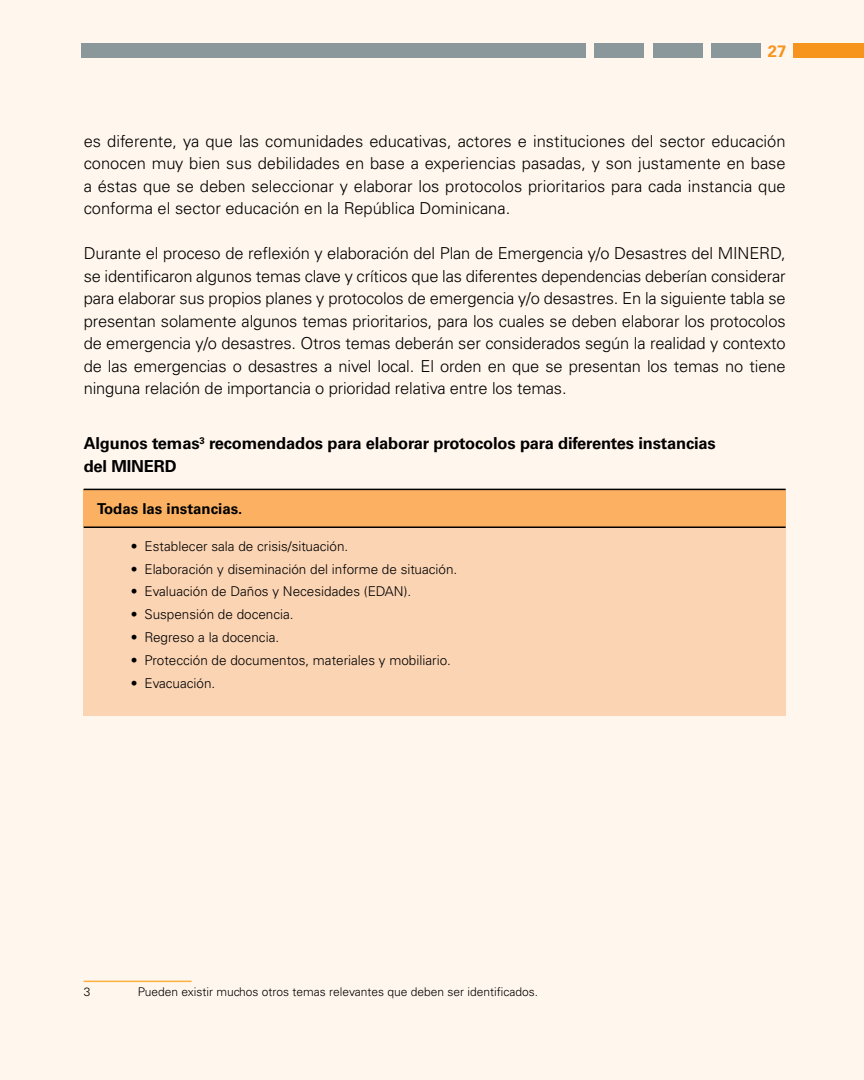
<style>
.page{position:relative;width:864px;height:1080px;background:#fff7ee}
.page>*{position:absolute;margin:0;border:0;box-sizing:border-box;transform-origin:0 0}
.t1{font:300 16.5px/22.5px "Univers LT Std";letter-spacing:-.01em;color:#000;text-align:justify}
.t2{font:700 16.5px/22.5px "Univers LT Std";letter-spacing:-.01em;color:#000}
.t3{font:700 16.5px "Univers LT Std";color:#f7941e}
.t4{font:700 15px "Univers LT Std";color:#000}
.t5{font:300 13.5px "Univers LT Std";color:#000}
.t6{font:300 12px "Univers LT Std";color:#000}
</style>
<div class="page">
<div style="left:793px;top:43px;width:71px;height:14px;background:#f7941e"></div>
<div style="left:711px;top:43px;width:50px;height:14px;background:#8a979b"></div>
<div style="left:653px;top:43px;width:50px;height:14px;background:#8a979b"></div>
<div style="left:594px;top:43px;width:50px;height:14px;background:#8a979b"></div>
<div style="left:81px;top:43px;width:504px;height:14px;background:#8a979b"></div>
<div style="left:84px;top:489px;width:702px;height:38px;background:#fbb161"></div>
<div style="left:84px;top:527px;width:702px;height:188px;background:#fbd4b4"></div>
<hr style="left:84px;top:489px;width:702px;height:1px;background:#000">
<hr style="left:84px;top:527px;width:702px;height:1px;background:#000">
<hr style="left:84px;top:981px;width:108px;height:1px;background:#fbb040">
<p class="t3" style="left:768px;top:41px;width:20px">27</p>
<p class="t1" style="left:84px;top:130px;width:704px">es diferente, ya que las comunidades educativas, actores e instituciones del sector educación conocen muy bien sus debilidades en base a experiencias pasadas, y son justamente en base a éstas que se deben seleccionar y elaborar los protocolos prioritarios para cada instancia que conforma el sector educación en la República Dominicana.</p>
<p class="t1" style="left:84px;top:242px;width:704px">Durante el proceso de reflexión y elaboración del Plan de Emergencia y/o Desastres del MINERD, se identificaron algunos temas clave y críticos que las diferentes dependencias deberían considerar para elaborar sus propios planes y protocolos de emergencia y/o desastres. En la siguiente tabla se presentan solamente algunos temas prioritarios, para los cuales se deben elaborar los protocolos de emergencia y/o desastres. Otros temas deberán ser considerados según la realidad y contexto de las emergencias o desastres a nivel local. El orden en que se presentan los temas no tiene ninguna relación de importancia o prioridad relativa entre los temas.</p>
<p class="t2" style="left:84px;top:432px;width:634px">Algunos temas<sup>3</sup> recomendados para elaborar protocolos para diferentes instancias del MINERD</p>
<p class="t4" style="left:97px;top:500px;width:147px">Todas las instancias.</p>
<p class="t5" style="left:131px;top:538px;width:219px">• Establecer sala de crisis/situación.</p>
<p class="t5" style="left:131px;top:561px;width:328px">• Elaboración y diseminación del informe de situación.</p>
<p class="t5" style="left:131px;top:584px;width:282px">• Evaluación de Daños y Necesidades (EDAN).</p>
<p class="t5" style="left:131px;top:607px;width:164px">• Suspensión de docencia.</p>
<p class="t5" style="left:131px;top:630px;width:150px">• Regreso a la docencia.</p>
<p class="t5" style="left:131px;top:652px;width:322px">• Protección de documentos, materiales y mobiliario.</p>
<p class="t5" style="left:131px;top:675px;width:86px">• Evacuación.</p>
<p class="t6" style="left:84px;top:984px;width:8px">3</p>
<p class="t6" style="left:138px;top:984px;width:402px">Pueden existir muchos otros temas relevantes que deben ser identificados.</p>
</div>
